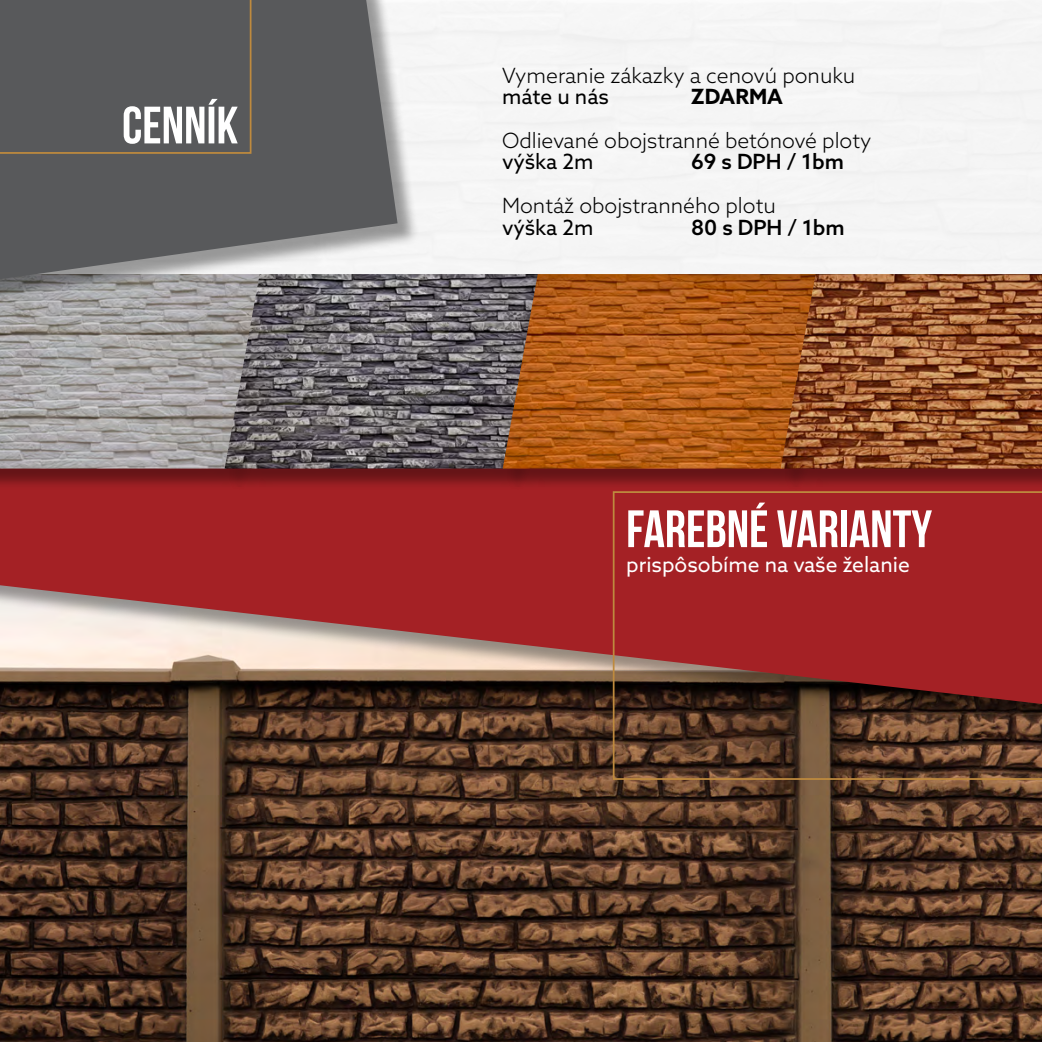
<style>
.page{position:relative;width:1042px;height:1042px;background:#fff}
.page>*{position:absolute;margin:0;border:0;box-sizing:border-box;transform-origin:0 0}
.t1{font:52.5px "Bebas Neue";color:#fff}
.t2{font:300 21px "Azo Sans";color:#000}
.t3{font:21px "Azo Sans";color:#fff}
.t4{font:21px "Azo Sans";color:#000}
.t5{font:500 21px "Azo Sans";color:#000}
.t6{font:700 21px "Azo Sans";color:#000}
</style>
<div class="page">
<img style="left:0;top:731px;width:1042px;height:311px">
<div style="left:0;top:306px;width:1042px;height:425px;background:#000;opacity:.38"></div>
<svg style="left:0;top:490px;width:1042px;height:214px;background:#a34d4a"></svg>
<div style="left:0;top:276px;width:283px;height:214px;background:#000;opacity:.38"></div>
<img style="left:0;top:309px;width:225px;height:159px">
<div style="left:228px;top:276px;width:334px;height:214px;background:#000;opacity:.38"></div>
<img style="left:225px;top:274px;width:278px;height:194px">
<div style="left:506px;top:276px;width:334px;height:214px;background:#000;opacity:.38"></div>
<img style="left:503px;top:274px;width:277px;height:194px">
<div style="left:783px;top:276px;width:259px;height:214px;background:#000;opacity:.38"></div>
<img style="left:780px;top:274px;width:262px;height:194px">
<div style="left:0;top:0;width:419px;height:309px;background:#000;opacity:.38"></div>
<svg style="left:0;top:0;width:397px;height:279px;background:#6c6c6e"></svg>
<div style="left:0;top:0;width:251px;height:154px;background:#58595b"></div>
<svg style="left:613px;top:491px;width:429px;height:289px;background:#872a25"></svg>
<h1 class="t1" style="left:122px;top:96px;width:118px">CENNÍK</h1>
<p class="t2" style="left:502px;top:61px;width:355px">Vymeranie zákazky a cenovú ponuku</p>
<p class="t4" style="left:502px;top:83px;width:108px">máte u nás</p>
<p class="t6" style="left:691px;top:83px;width:93px">ZDARMA</p>
<p class="t2" style="left:502px;top:127px;width:371px">Odlievané obojstranné betónové ploty</p>
<p class="t4" style="left:502px;top:148px;width:93px">výška 2m</p>
<p class="t5" style="left:691px;top:148px;width:154px">69 s DPH / 1bm</p>
<p class="t2" style="left:502px;top:192px;width:275px">Montáž obojstranného plotu</p>
<p class="t4" style="left:502px;top:213px;width:93px">výška 2m</p>
<p class="t5" style="left:691px;top:213px;width:155px">80 s DPH / 1bm</p>
<h1 class="t1" style="left:626px;top:500px;width:307px">FAREBNÉ VARIANTY</h1>
<p class="t3" style="left:626px;top:551px;width:285px">prispôsobíme na vaše želanie</p>
</div>
